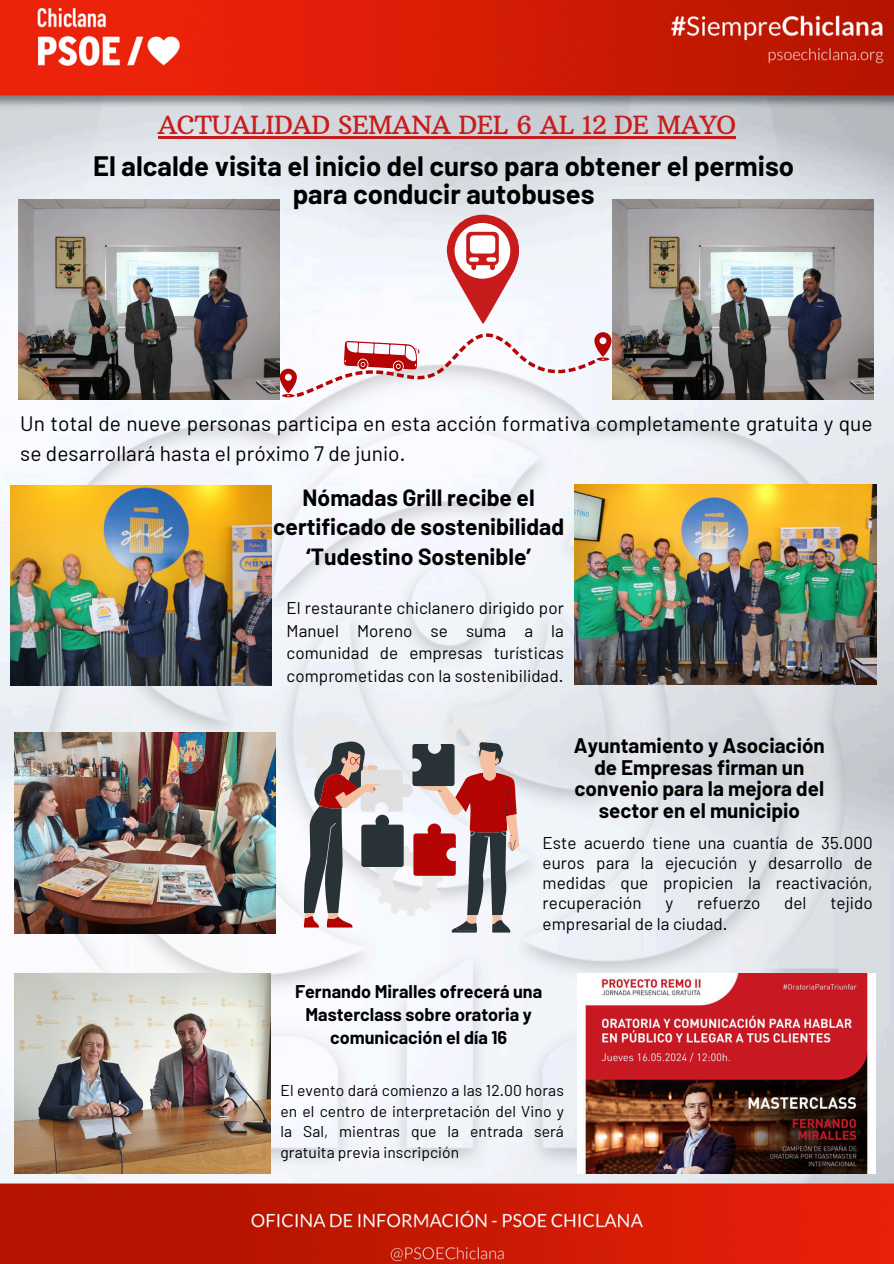
<style>
.page{position:relative;width:894px;height:1264px;background:#fff}
.page>*{position:absolute;margin:0;border:0;box-sizing:border-box;transform-origin:0 0}
.t1{font:700 27.45px/28px "Barlow";color:#000;text-align:center}
.t2{font:25.5px "Arbutus Slab";letter-spacing:-.02em;color:#c81c1c}
.t3{font:700 22.95px/29.2px "Barlow";color:#000;text-align:center}
.t4{font:20.85px/29.2px "Barlow";letter-spacing:.005em;color:#000}
.t5{font:700 20.55px/21.6px "Barlow";color:#000;text-align:center}
.t6{font:700 18px/23px "Barlow";color:#000;text-align:center}
.t7{font:17.1px/20.2px "Barlow";letter-spacing:.005em;color:#000;text-align:justify}
.t8{font:16.95px/22.6px "Barlow";letter-spacing:.005em;color:#000;text-align:justify}
.t9{font:15.6px/20.9px "Barlow";letter-spacing:.005em;color:#000;text-align:justify}
</style>
<div class="page">
<img style="left:0;top:0;width:893px;height:1263px">
<img style="left:574px;top:484px;width:301px;height:200px">
<img style="left:10px;top:485px;width:261px;height:200px">
<img style="left:18px;top:199px;width:261px;height:200px">
<img style="left:612px;top:199px;width:261px;height:200px">
<svg style="left:279px;top:332px;width:333px;height:65px"></svg>
<svg style="left:446px;top:215px;width:72px;height:109px"></svg>
<img style="left:14px;top:732px;width:261px;height:201px">
<svg style="left:301px;top:713px;width:218px;height:219px"></svg>
<hr style="left:158px;top:136px;width:577px;height:3px;background:#c81c1c">
<img style="left:577px;top:973px;width:298px;height:200px">
<img style="left:14px;top:973px;width:257px;height:200px">
<h3 class="t2" style="left:158px;top:109px;width:579px">ACTUALIDAD SEMANA DEL 6 AL 12 DE MAYO</h3>
<h2 class="t1" style="left:93px;top:151px;width:702px">El alcalde visita el inicio del curso para obtener el permiso para conducir autobuses</h2>
<h6 class="t4" style="left:20px;top:408px;width:853px">Un total de nueve personas participa en esta acción formativa completamente gratuita y que se desarrollará hasta el próximo 7 de junio.</h6>
<p class="t3" style="left:273px;top:482px;width:292px">Nómadas Grill recibe el certificado de sostenibilidad ‘Tudestino Sostenible’</p>
<h4 class="t8" style="left:286px;top:596px;width:279px">El restaurante chiclanero dirigido por Manuel Moreno se suma a la comunidad de empresas turísticas comprometidas con la sostenibilidad.</h4>
<p class="t5" style="left:573px;top:734px;width:252px">Ayuntamiento y Asociación de Empresas firman un convenio para la mejora del sector en el municipio</p>
<p class="t7" style="left:542px;top:831px;width:331px">Este acuerdo tiene una cuantía de 35.000 euros para la ejecución y desarrollo de medidas que propicien la reactivación, recuperación</p>
<p class="t7" style="left:665px;top:892px;width:9px">y</p>
<p class="t7" style="left:697px;top:892px;width:65px">refuerzo</p>
<p class="t7" style="left:783px;top:892px;width:24px">del</p>
<p class="t7" style="left:830px;top:892px;width:44px">tejido</p>
<p class="t7" style="left:542px;top:912px;width:186px">empresarial de la ciudad.</p>
<p class="t6" style="left:295px;top:979px;width:248px">Fernando Miralles ofrecerá una<br>Masterclass sobre oratoria y comunicación el día 16</p>
<h3 class="t9" style="left:280px;top:1078px;width:285px">El evento dará comienzo a las 12.00 horas en el centro de interpretación del Vino y la Sal, mientras que la entrada será gratuita previa inscripción</h3>
</div>
